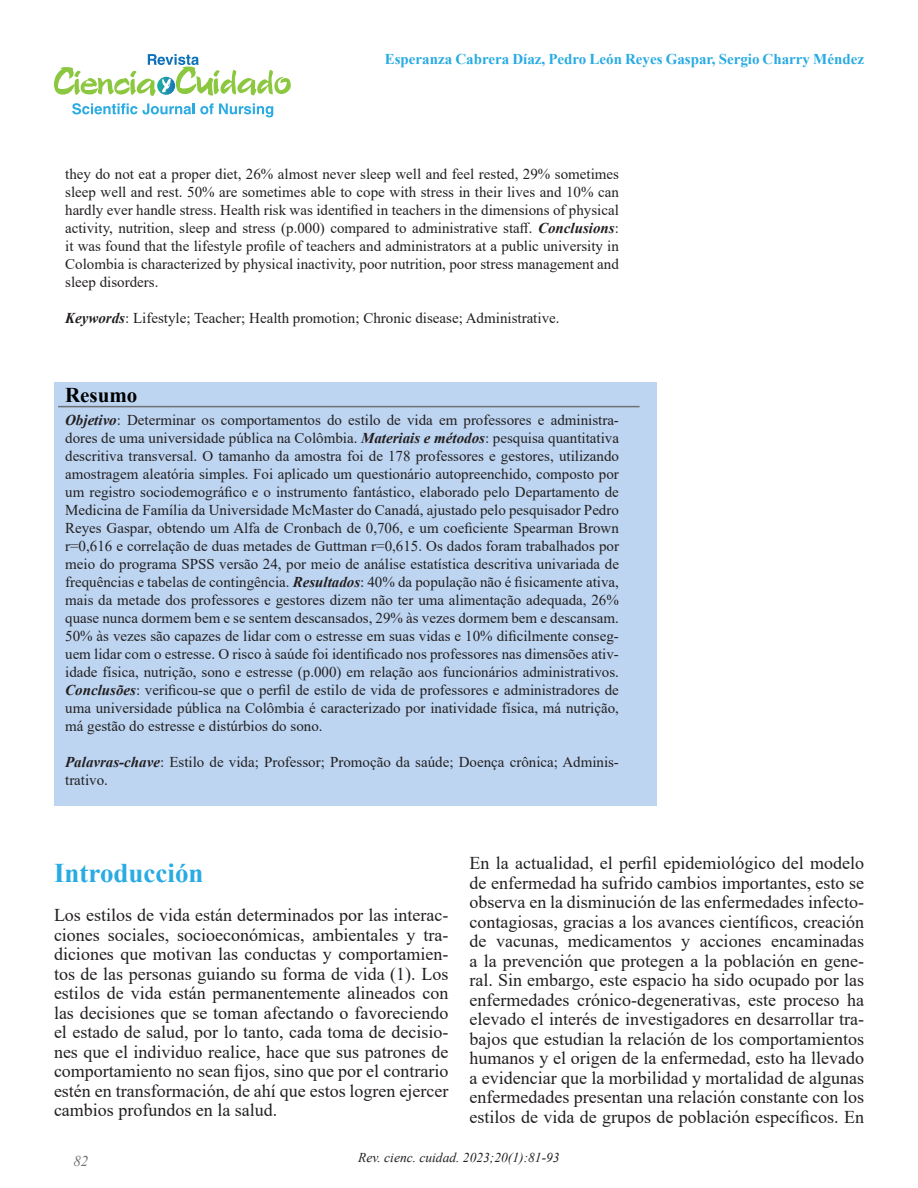
<style>
.page{position:relative;width:918px;height:1188px;background:#fff}
.page>*{position:absolute;margin:0;border:0;box-sizing:border-box;transform-origin:0 0}
.Subtitulos{font:700 27px "Times New Roman";color:#29abe3}
.t1{font:700 21px "Times New Roman";color:#000}
.Párrafos{font:18px/19.5px "Times New Roman";color:#231f20;text-align:justify}
.t2{font:15px/18px "Times New Roman";color:#231f20;text-align:justify}
.Encabezado{font:700 15px "Times New Roman";color:#29abe3}
.t3{font:italic 15px "Times New Roman";color:#707073}
.t4{font:italic 13.5px "Times New Roman";color:#231f20}
.s1{font-weight:700;font-style:italic}
</style>
<div class="page">
<div style="left:54px;top:383px;width:603px;height:423px;background:#bdd5f1"></div>
<hr style="left:58px;top:406px;width:582px;height:1px;background:#707073">
<svg style="left:54px;top:54px;width:237px;height:42px"></svg>
<svg style="left:72px;top:103px;width:201px;height:14px"></svg>
<p class="Encabezado" style="left:385px;top:48px;width:481px">Esperanza Cabrera Díaz, Pedro León Reyes Gaspar, Sergio Charry Méndez</p>
<p class="t2" style="left:65px;top:164px;width:555px">they do not eat a proper diet, 26% almost never sleep well and feel rested, 29% sometimes sleep well and rest. 50% are sometimes able to cope with stress in their lives and 10% can hardly ever handle stress. Health risk was identified in teachers in the dimensions of physical activity, nutrition, sleep and stress (p.000) compared to administrative staff. <span class="s1">Conclusions</span>: it was found that the lifestyle profile of teachers and administrators at a public university in Colombia is characterized by physical inactivity, poor nutrition, poor stress management and sleep disorders.</p>
<p class="t2" style="left:65px;top:308px;width:496px"><span class="s1">Keywords</span>: Lifestyle; Teacher; Health promotion; Chronic disease; Administrative.</p>
<p class="t1" style="left:65px;top:380px;width:74px">Resumo</p>
<p class="t2" style="left:65px;top:410px;width:555px"><span class="s1">Objetivo</span>: Determinar os comportamentos do estilo de vida em professores e administra&shy;dores de uma universidade pública na Colômbia. <span class="s1">Materiais e métodos</span>: pesquisa quantitativa descritiva transversal. O tamanho da amostra foi de 178 professores e gestores, utilizando amostragem aleatória simples. Foi aplicado um questionário autopreenchido, composto por um registro sociodemográfico e o instrumento fantástico, elaborado pelo Departamento de Medicina de Família da Universidade McMaster do Canadá, ajustado pelo pesquisador Pedro Reyes Gaspar, obtendo um Alfa de Cronbach de 0,706, e um coeficiente Spearman Brown r=0,616 e correlação de duas metades de Guttman r=0,615. Os dados foram trabalhados por meio do programa SPSS versão 24, por meio de análise estatística descritiva univariada de frequências e tabelas de contingência. <span class="s1">Resultados</span>: 40% da população não é fisicamente ativa, mais da metade dos professores e gestores dizem não ter uma alimentação adequada, 26% quase nunca dormem bem e se sentem descansados, 29% às vezes dormem bem e descansam.<br>50% às vezes são capazes de lidar com o estresse em suas vidas e 10% dificilmente conseg&shy;uem lidar com o estresse. O risco à saúde foi identificado nos professores nas dimensões ativ&shy;idade física, nutrição, sono e estresse (p.000) em relação aos funcionários administrativos.<br><span class="s1">Conclusões</span>: verificou-se que o perfil de estilo de vida de professores e administradores de uma universidade pública na Colômbia é caracterizado por inatividade física, má nutrição, má gestão do estresse e distúrbios do sono.</p>
<p class="t2" style="left:65px;top:752px;width:555px"><span class="s1">Palavras-chave</span>: Estilo de vida; Professor; Promoção da saúde; Doença crônica; Adminis&shy;trativo.</p>
<p class="Subtitulos" style="left:54px;top:853px;width:151px">Introducción</p>
<p class="Párrafos" style="left:54px;top:905px;width:396px">Los estilos de vida están determinados por las interac&shy;ciones sociales, socioeconómicas, ambientales y tra&shy;diciones que motivan las conductas y comportamien&shy;tos de las personas guiando su forma de vida (1). Los estilos de vida están permanentemente alineados con las decisiones que se toman afectando o favoreciendo el estado de salud, por lo tanto, cada toma de decisio&shy;nes que el individuo realice, hace que sus patrones de comportamiento no sean fijos, sino que por el contrario estén en transformación, de ahí que estos logren ejercer cambios profundos en la salud.</p>
<p class="Párrafos" style="left:470px;top:853px;width:396px">En la actualidad, el perfil epidemiológico del modelo de enfermedad ha sufrido cambios importantes, esto se observa en la disminución de las enfermedades infecto&shy;contagiosas, gracias a los avances científicos, creación de vacunas, medicamentos y acciones encaminadas a la prevención que protegen a la población en gene&shy;ral. Sin embargo, este espacio ha sido ocupado por las enfermedades crónico-degenerativas, este proceso ha elevado el interés de investigadores en desarrollar tra&shy;bajos que estudian la relación de los comportamientos humanos y el origen de la enfermedad, esto ha llevado a evidenciar que la morbilidad y mortalidad de algunas enfermedades presentan una relación constante con los estilos de vida de grupos de población específicos. En</p>
<p class="t3" style="left:73px;top:1151px;width:16px">82</p>
<p class="t4" style="left:358px;top:1148px;width:203px">Rev. cienc. cuidad. 2023;20(1):81-93</p>
</div>
